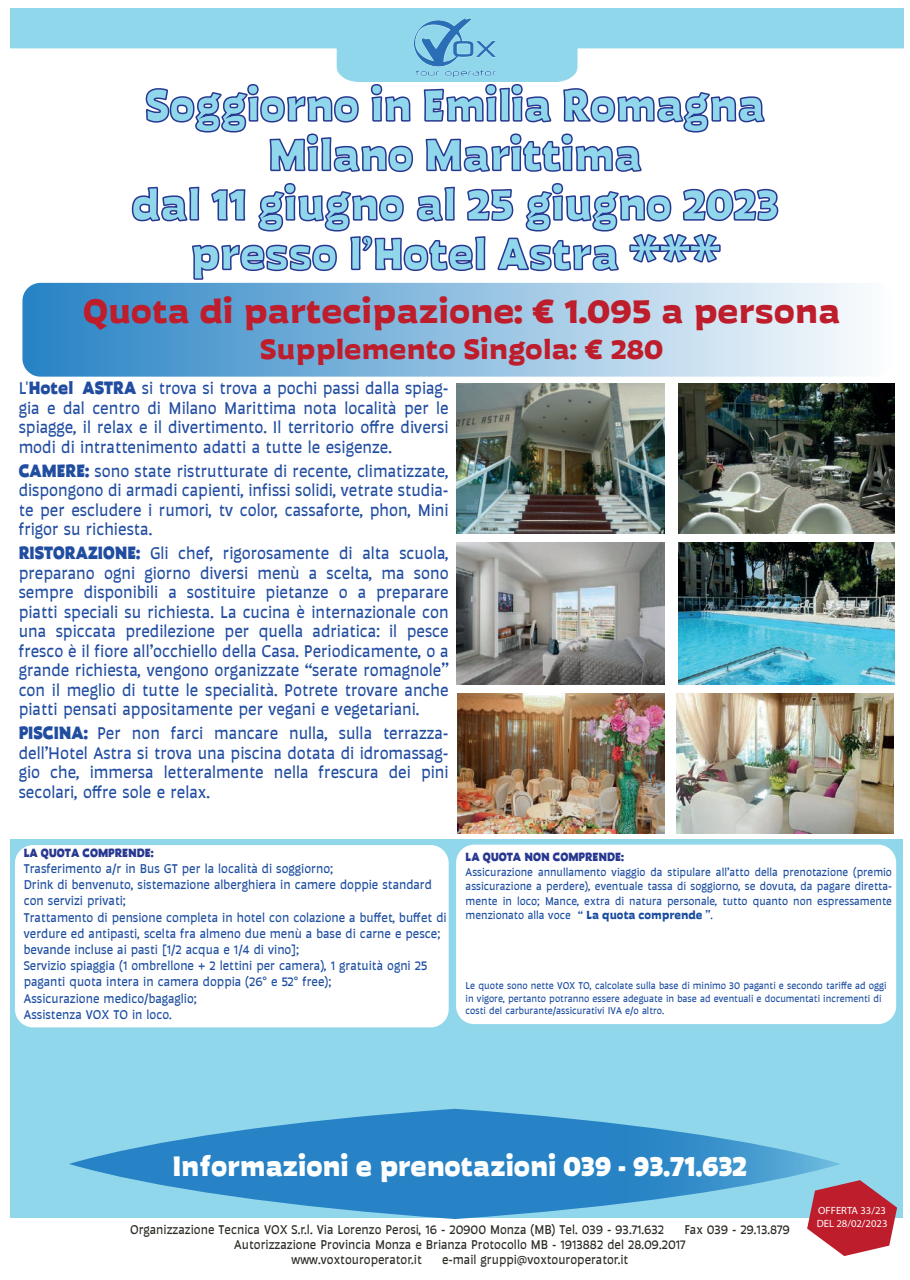
<style>
.page{position:relative;width:910px;height:1280px;background:#fff}
.page>*{position:absolute;margin:0;border:0;box-sizing:border-box;transform-origin:0 0}
.t1{font:800 45px/49.5px "Auster Rounded";color:#90d7eb;text-align:center}
.t2{font:900 34.5px "Auster Rounded";color:#be1d2c;scale:1.11 1}
.t3{font:800 28.5px "Auster Rounded";color:#fff}
.t4{font:900 28.5px "Auster Rounded";color:#be1d2c;scale:1.11 1}
.t5{font:18px/19.5px "Auster Rounded";color:#214da1;text-align:justify}
.t6{font:13.5px/16.2px "Auster Rounded";color:#1a4ca0}
.t7{font:13.5px "Auster Rounded";color:#2b2922}
.t8{font:12px/14.4px "Auster Rounded";color:#1a4ca0;text-align:justify}
.t9{font:800 12px "Auster Rounded";color:#283890}
.t10{font:10.5px/12.6px "Auster Rounded";color:#1a4ca0}
.t11{font:10.5px/13.5px "Myriad Pro";color:#fff}
.s1{font-weight:800}
.s2{font-weight:900}
</style>
<div class="page">
<svg style="left:22px;top:283px;width:838px;height:94px;background:#8abbdf"></svg>
<div style="left:10px;top:840px;width:893px;height:378px;background:#90d7eb"></div>
<div style="left:456px;top:845px;width:440px;height:179px;background:#fff;border-radius:18px"></div>
<svg style="left:807px;top:1180px;width:90px;height:76px"></svg>
<img style="left:415px;top:18px;width:81px;height:15px">
<div style="left:15px;top:845px;width:434px;height:182px;background:#fff;border-radius:18px"></div>
<svg style="left:69px;top:1109px;width:772px;height:110px"></svg>
<svg style="left:131px;top:33px;width:648px;height:324px"></svg>
<img style="left:457px;top:384px;width:207px;height:150px">
<img style="left:679px;top:543px;width:215px;height:141px">
<img style="left:676px;top:693px;width:217px;height:141px">
<img style="left:679px;top:384px;width:215px;height:150px">
<img style="left:456px;top:543px;width:208px;height:141px">
<img style="left:458px;top:693px;width:206px;height:141px">
<h1 class="t1" style="left:131px;top:81px;width:649px">Soggiorno in Emilia Romagna<br>Milano Marittima<br>dal 11 giugno al 25 giugno 2023 presso l’Hotel Astra ***</h1>
<h2 class="t2" style="left:83px;top:290px;width:683px">Quota di partecipazione: € 1.095 a persona</h2>
<h3 class="t4" style="left:260px;top:331px;width:365px">Supplemento Singola: € 280</h3>
<p class="t5" style="left:19px;top:378px;width:432px">L'<span class="s1">Hotel ASTRA</span> si trova si trova a pochi passi dalla spiag&shy;gia e dal centro di Milano Marittima nota località per le spiagge, il relax e il divertimento. Il territorio offre diversi modi di intrattenimento adatti a tutte le esigenze.</p>
<p class="t5" style="left:19px;top:461px;width:432px"><span class="s1">CAMERE:</span> sono state ristrutturate di recente, climatizzate, dispongono di armadi capienti, infissi solidi, vetrate studia&shy;te per escludere i rumori, tv color, cassaforte, phon, Mini frigor su richiesta.</p>
<p class="t5" style="left:19px;top:543px;width:431px"><span class="s1">RISTORAZIONE:</span> Gli chef, rigorosamente di alta scuola, preparano ogni giorno diversi menù a scelta, ma sono sempre disponibili a sostituire pietanze o a preparare piatti speciali su richiesta. La cucina è internazionale con una spiccata predilezione per quella adriatica: il pesce fresco è il fiore all’occhiello della Casa. Periodicamente, o a grande richiesta, vengono organizzate “serate romagnole” con il meglio di tutte le specialità. Potrete trovare anche piatti pensati appositamente per vegani e vegetariani.</p>
<p class="t5" style="left:19px;top:723px;width:431px"><span class="s1">PISCINA:</span> Per non farci mancare nulla, sulla terrazza&shy;dell’Hotel Astra si trova una piscina dotata di idromassag&shy;gio che, immersa letteralmente nella frescura dei pini secolari, offre sole e relax.</p>
<p class="t9" style="left:24px;top:845px;width:131px">LA QUOTA COMPRENDE:</p>
<p class="t6" style="left:24px;top:860px;width:424px">Trasferimento a/r in Bus GT per la località di soggiorno;<br>Drink di benvenuto, sistemazione alberghiera in camere doppie standard con servizi privati;<br>Trattamento di pensione completa in hotel con colazione a buffet, buffet di verdure ed antipasti, scelta fra almeno due menù a base di carne e pesce; bevande incluse ai pasti [1/2 acqua e 1/4 di vino];<br>Servizio spiaggia (1 ombrellone + 2 lettini per camera), 1 gratuità ogni 25 paganti quota intera in camera doppia (26° e 52° free);<br>Assicurazione medico/bagaglio;<br>Assistenza VOX TO in loco.</p>
<p class="t9" style="left:466px;top:850px;width:160px">LA QUOTA NON COMPRENDE:</p>
<p class="t8" style="left:466px;top:865px;width:428px">Assicurazione annullamento viaggio da stipulare all’atto della prenotazione (premio assicurazione a perdere), eventuale tassa di soggiorno, se dovuta, da pagare diretta&shy;mente in loco; Mance, extra di natura personale, tutto quanto non espressamente menzionato alla voce “ <span class="s2">La quota comprende</span> ”.</p>
<p class="t10" style="left:466px;top:979px;width:422px">Le quote sono nette VOX TO, calcolate sulla base di minimo 30 paganti e secondo tariffe ad oggi in vigore, pertanto potranno essere adeguate in base ad eventuali e documentati incrementi di costi del carburante/assicurativi IVA e/o altro.</p>
<h3 class="t3" style="left:173px;top:1148px;width:575px">Informazioni e prenotazioni 039 - 93.71.632</h3>
<p class="t7" style="left:130px;top:1222px;width:535px">Organizzazione Tecnica VOX S.r.l. Via Lorenzo Perosi, 16 - 20900 Monza (MB) Tel. 039 - 93.71.632</p>
<p class="t7" style="left:684px;top:1222px;width:107px">Fax 039 - 29.13.879</p>
<p class="t7" style="left:234px;top:1237px;width:453px">Autorizzazione Provincia Monza e Brianza Protocollo MB - 1913882 del 28.09.2017</p>
<p class="t7" style="left:291px;top:1252px;width:132px">www.voxtouroperator.it</p>
<p class="t7" style="left:442px;top:1252px;width:188px">e-mail gruppi@voxtouroperator.it</p>
<p class="t11" style="left:817px;top:1203px;width:72px">OFFERTA 33/23<br>DEL 28/02/2023</p>
</div>
